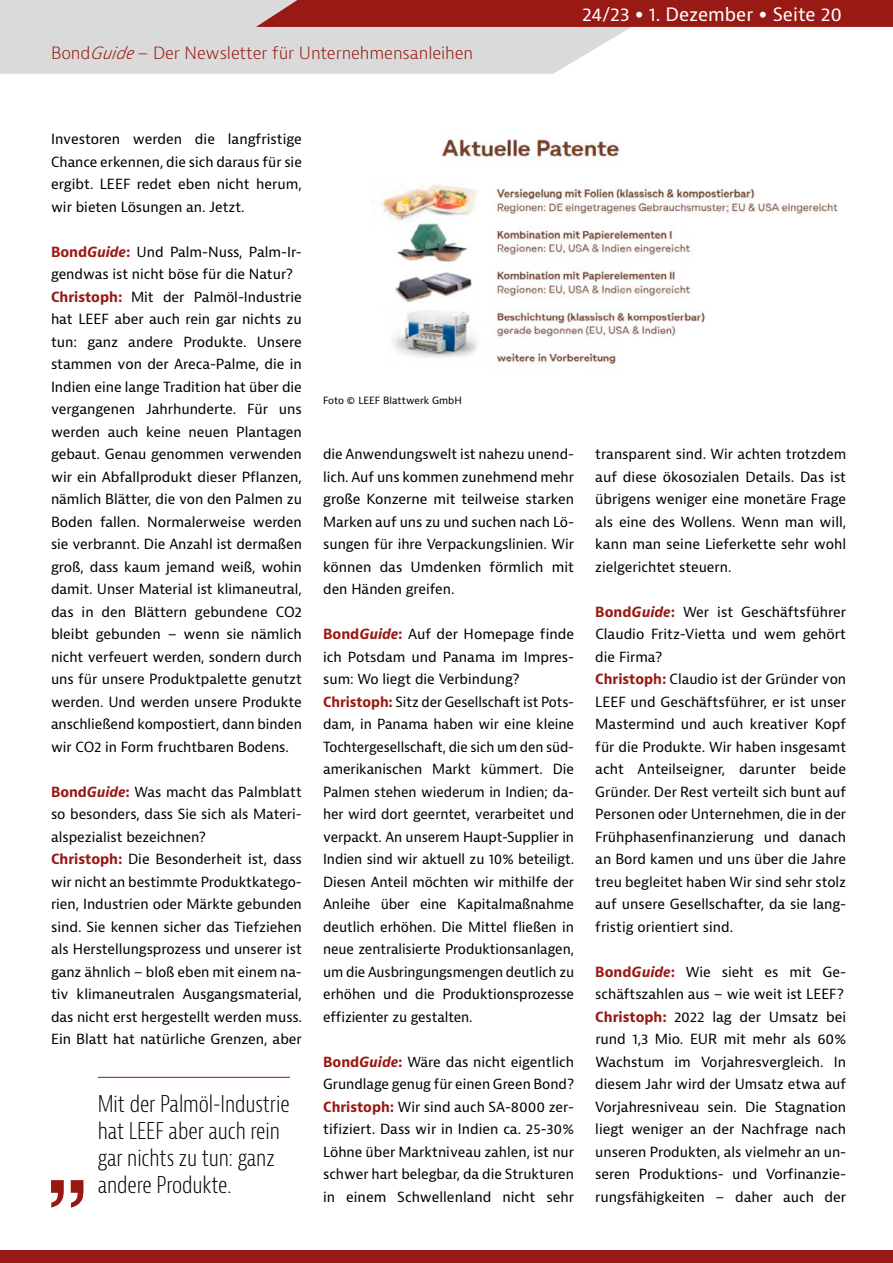
<style>
.page{position:relative;width:893px;height:1263px;background:#fff}
.page>*{position:absolute;margin:0;border:0;box-sizing:border-box;transform-origin:0 0}
.t1{font:300 condensed 22.5px/27px "Bernina Sans";letter-spacing:-.005em;color:#000}
.t2{font:18px "Bernina Sans";color:#fff}
.t3{font:300 16.5px "Bernina Sans";letter-spacing:-.005em;color:#981914}
.t4{font:13.65px/22.5px "Bernina Sans";letter-spacing:-.005em;color:#000}
.t5{font:9.75px "Bernina Sans";color:#000}
.s1{font-style:italic}
.s2{font-family:"Arial";font-weight:900}
.s3{font-weight:700;color:#981914}
.s4{font-weight:700;font-style:italic;color:#981914}
</style>
<div class="page">
<div style="left:0;top:0;width:631px;height:74px;background:#dadada"></div>
<svg style="left:256px;top:0;width:637px;height:27px;background:#9b1f1a"></svg>
<div style="left:0;top:1250px;width:893px;height:13px;background:#991914"></div>
<svg style="left:51px;top:1180px;width:32px;height:27px"></svg>
<hr style="left:98px;top:1077px;width:192px;height:1px;background:#981914">
<img style="left:381px;top:137px;width:457px;height:232px">
<p class="t3" style="left:51px;top:42px;width:424px">Bond<span class="s1">Guide</span>– Der Newsletter für Unternehmensanleihen</p>
<h2 class="t2" style="left:582px;top:2px;width:261px">24/23 <span class="s2">•</span> 1. Dezember <span class="s2">•</span> Seite 20</h2>
<p class="t4" style="left:51px;top:128px;width:252px;text-align:justify">Investoren werden die langfristige Chance erkennen, die sich daraus für sie ergibt. LEEF redet eben nicht herum, wir bieten Lösungen an. Jetzt.</p>
<p class="t4" style="left:51px;top:241px;width:252px"><span class="s3">Bond</span><span class="s4">Guide</span><span class="s3">:</span> Und Palm-Nuss, Palm-Ir&shy;gendwas ist nicht böse für die Natur?<br><span class="s3">Christoph:</span> Mit der Palmöl-Industrie hat LEEF aber auch rein gar nichts zu tun: ganz andere Produkte. Unsere stammen von der Areca-Palme, die in Indien eine lange Tradition hat über die vergangenen Jahrhunderte. Für uns werden auch keine neuen Plantagen gebaut. Genau genommen verwenden wir ein Abfallprodukt dieser Pflanzen, nämlich Blätter, die von den Palmen zu Boden fallen. Normalerweise werden sie verbrannt. Die Anzahl ist dermaßen groß, dass kaum jemand weiß, wohin damit. Unser Material ist klimaneutral, das in den Blättern gebundene CO2 bleibt gebunden – wenn sie nämlich nicht verfeuert werden, sondern durch uns für unsere Produktpalette genutzt werden. Und werden unsere Produkte anschließend kompostiert, dann binden wir CO2 in Form fruchtbaren Bodens.</p>
<p class="t4" style="left:51px;top:781px;width:252px"><span class="s3">Bond</span><span class="s4">Guide</span><span class="s3">:</span> Was macht das Palmblatt so besonders, dass Sie sich als Materi&shy;alspezialist bezeichnen?<br><span class="s3">Christoph:</span> Die Besonderheit ist, dass wir nicht an bestimmte Produktkatego&shy;rien, Industrien oder Märkte gebunden sind. Sie kennen sicher das Tiefziehen als Herstellungsprozess und unserer ist ganz ähnlich – bloß eben mit einem na&shy;tiv klimaneutralen Ausgangsmaterial, das nicht erst hergestellt werden muss.<br>Ein Blatt hat natürliche Grenzen, aber</p>
<h1 class="t1" style="left:98px;top:1091px;width:193px">Mit der Palmöl-Industrie hat LEEF aber auch rein gar nichts zu tun: ganz andere Produkte.</h1>
<p class="t5" style="left:323px;top:394px;width:140px">Foto © LEEF Blattwerk GmbH</p>
<p class="t4" style="left:323px;top:443px;width:252px;text-align:justify">die Anwendungswelt ist nahezu unend&shy;lich. Auf uns kommen zunehmend mehr große Konzerne mit teilweise starken Marken auf uns zu und suchen nach Lö&shy;sungen für ihre Verpackungslinien. Wir können das Umdenken förmlich mit den Händen greifen.</p>
<p class="t4" style="left:323px;top:623px;width:252px"><span class="s3">Bond</span><span class="s4">Guide</span><span class="s3">:</span> Auf der Homepage finde ich Potsdam und Panama im Impres&shy;sum: Wo liegt die Verbindung?<br><span class="s3">Christoph:</span> Sitz der Gesellschaft ist Pots&shy;dam, in Panama haben wir eine kleine Tochtergesellschaft, die sich um den süd&shy;amerikanischen Markt kümmert. Die Palmen stehen wiederum in Indien; da&shy;her wird dort geerntet, verarbeitet und verpackt. An unserem Haupt-Supplier in Indien sind wir aktuell zu 10% beteiligt.<br>Diesen Anteil möchten wir mithilfe der Anleihe über eine Kapitalmaßnahme deutlich erhöhen. Die Mittel fließen in neue zentralisierte Produktionsanlagen, um die Ausbringungsmengen deutlich zu erhöhen und die Produktionsprozesse effizienter zu gestalten.</p>
<p class="t4" style="left:323px;top:1051px;width:252px;text-align:justify"><span class="s3">Bond</span><span class="s4">Guide</span><span class="s3">:</span> Wäre das nicht eigentlich Grundlage genug für einen Green Bond?<br><span class="s3">Christoph:</span> Wir sind auch SA-8000 zer&shy;tifiziert. Dass wir in Indien ca. 25-30% Löhne über Marktniveau zahlen, ist nur schwer hart belegbar, da die Strukturen in einem Schwellenland nicht sehr</p>
<p class="t4" style="left:595px;top:443px;width:252px;text-align:justify">transparent sind. Wir achten trotzdem auf diese ökosozialen Details. Das ist übrigens weniger eine monetäre Frage als eine des Wollens. Wenn man will, kann man seine Lieferkette sehr wohl zielgerichtet steuern.</p>
<p class="t4" style="left:595px;top:601px;width:252px"><span class="s3">Bond</span><span class="s4">Guide</span><span class="s3">:</span> Wer ist Geschäftsführer Claudio Fritz-Vietta und wem gehört die Firma?<br><span class="s3">Christoph:</span> Claudio ist der Gründer von LEEF und Geschäftsführer, er ist unser Mastermind und auch kreativer Kopf für die Produkte. Wir haben insgesamt acht Anteilseigner, darunter beide Gründer. Der Rest verteilt sich bunt auf Personen oder Unternehmen, die in der Frühphasenfinanzierung und danach an Bord kamen und uns über die Jahre treu begleitet haben Wir sind sehr stolz auf unsere Gesellschafter, da sie lang&shy;fristig orientiert sind.</p>
<p class="t4" style="left:595px;top:961px;width:252px"><span class="s3">Bond</span><span class="s4">Guide</span><span class="s3">:</span> Wie sieht es mit Ge&shy;schäftszahlen aus – wie weit ist LEEF?<br><span class="s3">Christoph:</span> 2022 lag der Umsatz bei rund 1,3 Mio. EUR mit mehr als 60% Wachstum im Vorjahresvergleich. In diesem Jahr wird der Umsatz etwa auf Vorjahresniveau sein. Die Stagnation liegt weniger an der Nachfrage nach unseren Produkten, als vielmehr an un&shy;seren Produktions- und Vorfinanzie&shy;rungsfähigkeiten – daher auch der</p>
</div>
